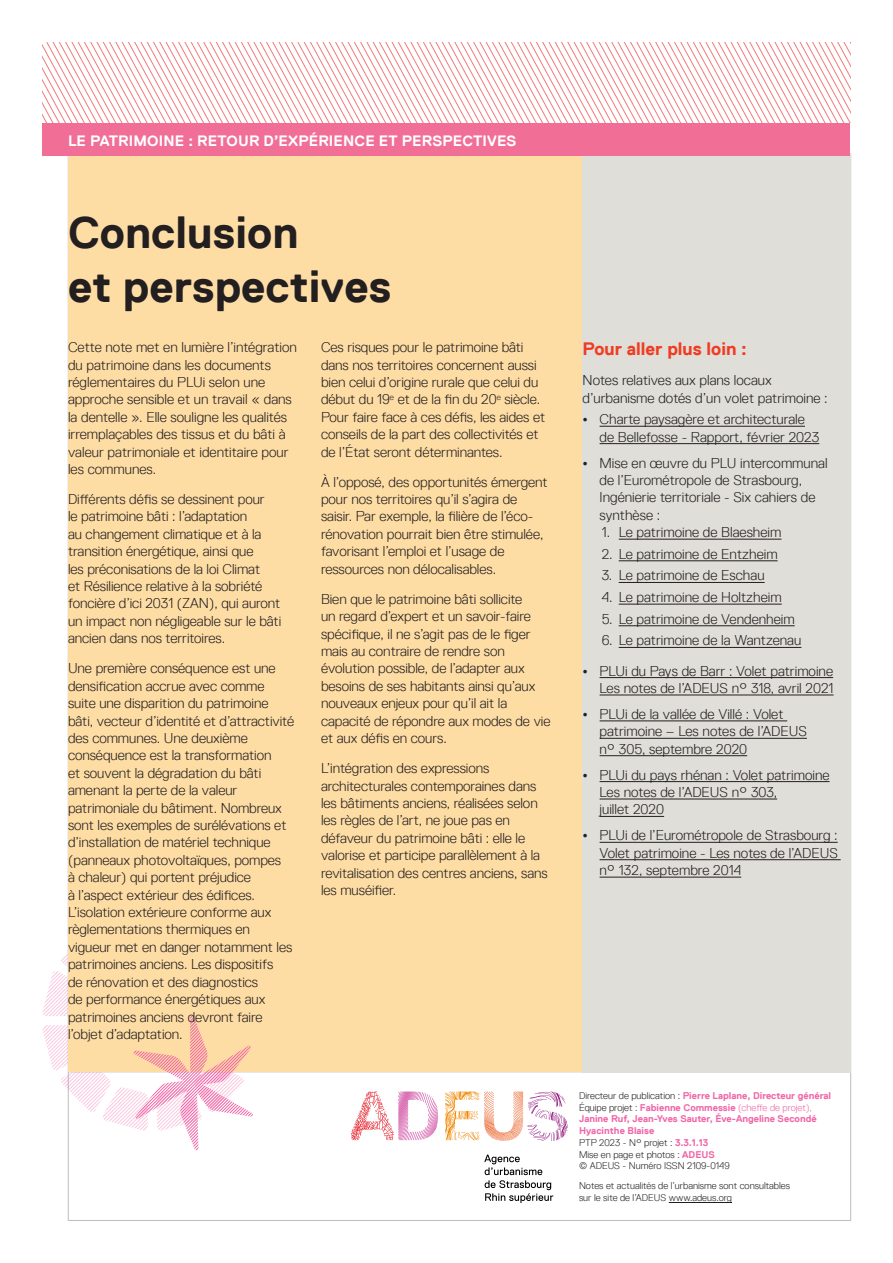
<style>
.page{position:relative;width:893px;height:1263px;background:#fff}
.page>*{position:absolute;margin:0;border:0;box-sizing:border-box;transform-origin:0 0}
.t1{font:700 45px/54px "Replica";color:#231f20}
.t2{font:700 18px "Replica";color:#ef3c22}
.t3{font:700 15px "Replica";letter-spacing:.01em;color:#fff}
.t4{font:300 14.25px/17.4px "Replica";letter-spacing:-.005em;color:#231f20}
.t5{font:700 9.75px/11.7px "Replica";color:#f166a7}
.t6{font:300 9.75px/11.7px "Replica";color:#231f20}
.s1{font-weight:300;color:#231f20}
.s2{font-weight:300}
</style>
<div class="page">
<hr style="left:68px;top:1071px;width:782px;height:1px;background:#bcbdc0">
<hr style="left:68px;top:1220px;width:783px;height:1px;background:#bcbdc0">
<hr style="left:68px;top:153px;width:1px;height:1067px;background:#bcbdc0">
<hr style="left:850px;top:153px;width:1px;height:1067px;background:#bcbdc0">
<svg style="left:445px;top:1091px;width:123px;height:50px"></svg>
<svg style="left:351px;top:1091px;width:87px;height:49px"></svg>
<svg style="left:484px;top:1154px;width:69px;height:49px"></svg>
<svg style="left:42px;top:910px;width:221px;height:221px"></svg>
<div style="left:68px;top:155px;width:783px;height:916px;background:#fedda5"></div>
<svg style="left:133px;top:1015px;width:120px;height:135px"></svg>
<hr style="left:669px;top:1202px;width:63px;height:1px;background:#231f20">
<div style="left:583px;top:153px;width:268px;height:919px;background:#dfded8"></div>
<hr style="left:600px;top:426px;width:205px;height:1px;background:#231f20">
<hr style="left:600px;top:443px;width:219px;height:1px;background:#231f20">
<hr style="left:619px;top:539px;width:162px;height:1px;background:#231f20">
<hr style="left:619px;top:560px;width:159px;height:1px;background:#231f20">
<hr style="left:619px;top:582px;width:146px;height:1px;background:#231f20">
<hr style="left:619px;top:604px;width:163px;height:1px;background:#231f20">
<hr style="left:619px;top:625px;width:176px;height:1px;background:#231f20">
<hr style="left:619px;top:647px;width:182px;height:1px;background:#231f20">
<hr style="left:600px;top:677px;width:233px;height:1px;background:#231f20">
<hr style="left:600px;top:695px;width:234px;height:1px;background:#231f20">
<hr style="left:600px;top:721px;width:187px;height:1px;background:#231f20">
<hr style="left:600px;top:738px;width:207px;height:1px;background:#231f20">
<hr style="left:600px;top:755px;width:147px;height:1px;background:#231f20">
<hr style="left:600px;top:781px;width:230px;height:1px;background:#231f20">
<hr style="left:600px;top:799px;width:177px;height:1px;background:#231f20">
<hr style="left:600px;top:816px;width:64px;height:1px;background:#231f20">
<hr style="left:600px;top:842px;width:238px;height:1px;background:#231f20">
<hr style="left:600px;top:859px;width:241px;height:1px;background:#231f20">
<hr style="left:600px;top:877px;width:141px;height:1px;background:#231f20">
<div style="left:43px;top:122px;width:807px;height:33px;background:#f16f96"></div>
<svg style="left:43px;top:43px;width:808px;height:80px"></svg>
<p class="t3" style="left:68px;top:132px;width:450px">LE PATRIMOINE : RETOUR D’EXPÉRIENCE ET PERSPECTIVES</p>
<h1 class="t1" style="left:68px;top:205px;width:325px">Conclusion<br>et perspectives</h1>
<p class="t4" style="left:68px;top:338px;width:230px">Cette note met en lumière l’intégration du patrimoine dans les documents réglementaires du PLUi selon une approche sensible et un travail « dans la dentelle ». Elle souligne les qualités irremplaçables des tissus et du bâti à valeur patrimoniale et identitaire pour les communes.</p>
<p class="t4" style="left:68px;top:490px;width:215px">Différents défis se dessinent pour<br>le patrimoine bâti : l’adaptation<br>au changement climatique et à la transition énergétique, ainsi que<br>les préconisations de la loi Climat<br>et Résilience relative à la sobriété foncière d’ici 2031 (ZAN), qui auront un impact non négligeable sur le bâti ancien dans nos territoires.</p>
<p class="t4" style="left:68px;top:660px;width:228px">Une première conséquence est une densification accrue avec comme suite une disparition du patrimoine bâti, vecteur d’identité et d’attractivité des communes. Une deuxième conséquence est la transformation<br>et souvent la dégradation du bâti amenant la perte de la valeur patrimoniale du bâtiment. Nombreux sont les exemples de surélévations et d’installation de matériel technique (panneaux photovoltaïques, pompes<br>à chaleur) qui portent préjudice<br>à l’aspect extérieur des édifices.<br>L’isolation extérieure conforme aux règlementations thermiques en vigueur met en danger notamment les patrimoines anciens. Les dispositifs<br>de rénovation et des diagnostics<br>de performance énergétiques aux patrimoines anciens devront faire l’objet d’adaptation.</p>
<p class="t4" style="left:321px;top:338px;width:226px">Ces risques pour le patrimoine bâti dans nos territoires concernent aussi bien celui d’origine rurale que celui du début du 19<sup>e</sup> et de la fin du 20<sup>e</sup> siècle.<br>Pour faire face à ces défis, les aides et conseils de la part des collectivités et de l’État seront déterminantes.</p>
<p class="t4" style="left:321px;top:473px;width:228px">À l’opposé, des opportunités émergent pour nos territoires qu’il s’agira de saisir. Par exemple, la filière de l’éco&shy;rénovation pourrait bien être stimulée, favorisant l’emploi et l’usage de ressources non délocalisables.</p>
<p class="t4" style="left:321px;top:590px;width:231px">Bien que le patrimoine bâti sollicite<br>un regard d’expert et un savoir-faire spécifique, il ne s’agit pas de le figer mais au contraire de rendre son évolution possible, de l’adapter aux besoins de ses habitants ainsi qu’aux nouveaux enjeux pour qu’il ait la capacité de répondre aux modes de vie et aux défis en cours.</p>
<p class="t4" style="left:321px;top:760px;width:228px">L’intégration des expressions architecturales contemporaines dans les bâtiments anciens, réalisées selon les règles de l’art, ne joue pas en défaveur du patrimoine bâti : elle le valorise et participe parallèlement à la revitalisation des centres anciens, sans les muséifier.</p>
<p class="t2" style="left:583px;top:339px;width:166px">Pour aller plus loin :</p>
<p class="t4" style="left:583px;top:372px;width:247px">Notes relatives aux plans locaux d’urbanisme dotés d’un volet patrimoine :</p>
<p class="t4" style="left:600px;top:411px;width:221px">Charte paysagère et architecturale de Bellefosse - Rapport, février 2023</p>
<p class="t4" style="left:600px;top:454px;width:229px">Mise en œuvre du PLU intercommunal de l’Eurométropole de Strasbourg,<br>Ingénierie territoriale - Six cahiers de synthèse :</p>
<p class="t4" style="left:602px;top:524px;width:181px">1. Le patrimoine de Blaesheim</p>
<p class="t4" style="left:602px;top:545px;width:177px">2. Le patrimoine de Entzheim</p>
<p class="t4" style="left:602px;top:567px;width:164px">3. Le patrimoine de Eschau</p>
<p class="t4" style="left:602px;top:588px;width:182px">4. Le patrimoine de Holtzheim</p>
<p class="t4" style="left:602px;top:610px;width:194px">5. Le patrimoine de Vendenheim</p>
<p class="t4" style="left:600px;top:625px;width:235px;line-height:30.2px">6. Le patrimoine de la Wantzenau<br>PLUi du Pays de Barr : Volet patrimoine</p>
<p class="t4" style="left:600px;top:675px;width:235px;line-height:26px">Les notes de l’ADEUS n° 318, avril 2021<br>PLUi de la vallée de Villé : Volet</p>
<p class="t4" style="left:600px;top:723px;width:209px">patrimoine – Les notes de l’ADEUS n° 305, septembre 2020</p>
<p class="t4" style="left:600px;top:766px;width:231px">PLUi du pays rhénan : Volet patrimoine<br>Les notes de l’ADEUS n° 303,<br>juillet 2020</p>
<p class="t4" style="left:600px;top:827px;width:240px;text-align:justify">PLUi de l’Eurométropole de Strasbourg :<br>Volet patrimoine - Les notes de l’ADEUS n° 132, septembre 2014</p>
<p class="t5" style="left:579px;top:1090px;width:254px"><span class="s1">Directeur de publication :</span> Pierre Laplane, Directeur général <span class="s1">Équipe projet :</span> Fabienne Commessie <span class="s2">(cheffe de projet), </span>Janine Ruf, Jean-Yves Sauter, Éve-Angeline Secondé Hyacinthe Blaise<br><span class="s1">PTP 2023 - N° projet :</span> 3.3.1.13<br><span class="s1">Mise en page et photos :</span> ADEUS<br><span class="s1">© ADEUS - Numéro ISSN 2109-0149</span></p>
<p class="t6" style="left:579px;top:1180px;width:212px">Notes et actualités de l’urbanisme sont consultables sur le site de l’ADEUS www.adeus.org</p>
</div>
